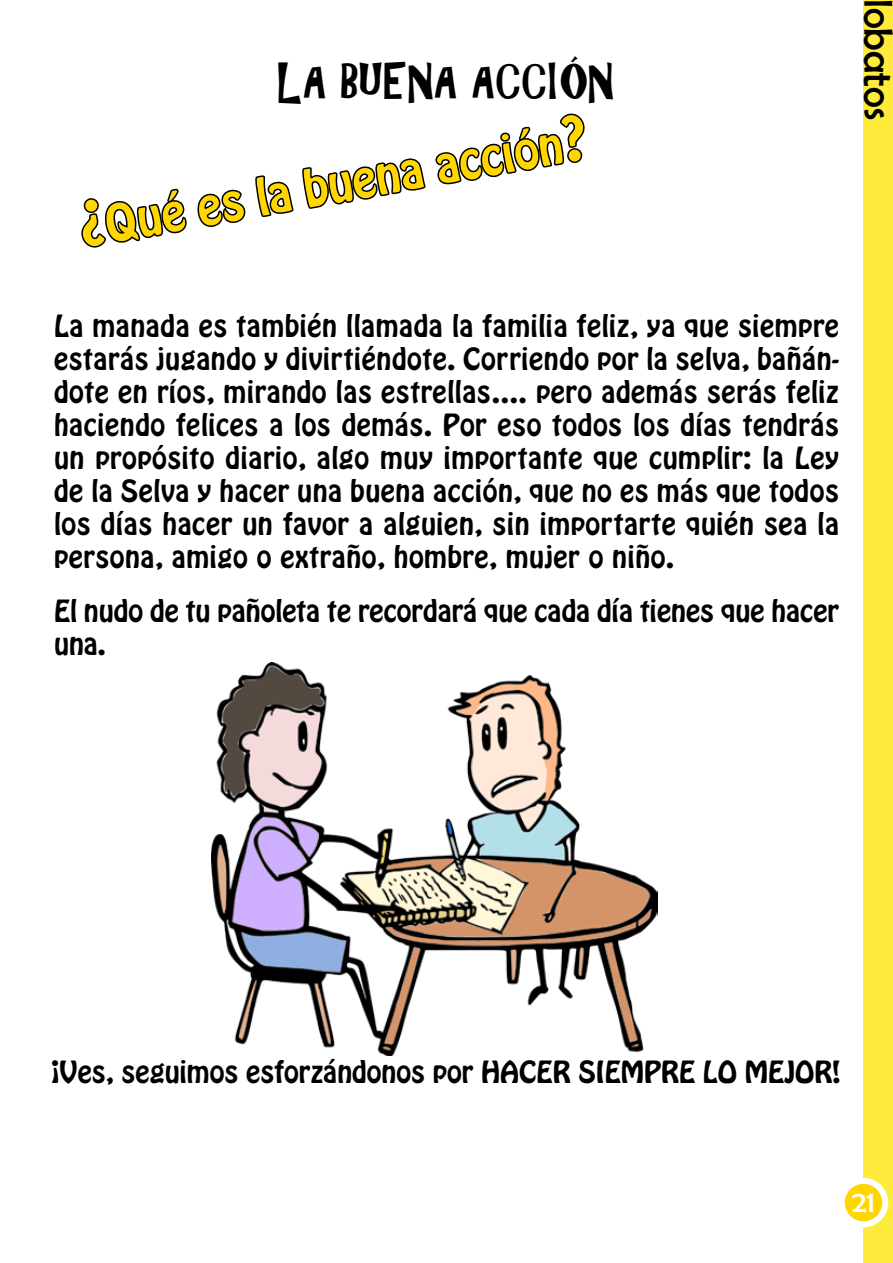
<style>
.page{position:relative;width:893px;height:1263px;background:#fff}
.page>*{position:absolute;margin:0;border:0;box-sizing:border-box;transform-origin:0 0}
.t1{font:45px "Hobo Std";color:#ffd600}
.t2{font:45px "ARCHRISTY";color:#000}
.t3{font:40.5px "Berlin Sans FB";color:#000}
.t4{font:30px "Berlin Sans FB";color:#fff}
.t5{font:27px/33px "Hobo Std";color:#000;text-align:justify}
.s1{font-size:54px}
</style>
<div class="page">
<div style="left:864px;top:0;width:29px;height:1263px;background:#ffeb3b"></div>
<div style="left:842px;top:1181px;width:43px;height:43px;background:#ffd600;border-radius:50%"></div>
<div style="left:839px;top:1178px;width:49px;height:49px;border:6px solid #fff;border-radius:50%"></div>
<svg style="left:81px;top:188px;width:105px;height:59px"></svg>
<svg style="left:197px;top:189px;width:48px;height:38px"></svg>
<svg style="left:255px;top:175px;width:39px;height:43px"></svg>
<svg style="left:302px;top:158px;width:124px;height:50px"></svg>
<svg style="left:435px;top:114px;width:150px;height:70px"></svg>
<img style="left:211px;top:663px;width:447px;height:393px">
<h1 class="t2" style="left:278px;top:54px;width:338px">La buena acción</h1>
<h1 class="t1" style="left:74px;top:199px;width:518px;rotate:-10deg"><span class="s1">¿</span>Qué es la buena acción<span class="s1">?</span></h1>
<h2 class="t3" style="left:901px;top:-1px;width:123px;rotate:90deg">lobatos</h2>
<p class="t5" style="left:54px;top:310px;width:786px">La manada es también llamada la familia feliz, ya que siempre estarás jugando y divirtiéndote. Corriendo por la selva, bañán&shy;dote en ríos, mirando las estrellas…. pero además serás feliz haciendo felices a los demás. Por eso todos los días tendrás un propósito diario, algo muy importante que cumplir: la Ley de la Selva y hacer una buena acción, que no es más que todos los días hacer un favor a alguien, sin importarte quién sea la persona, amigo o extraño, hombre, mujer o niño.</p>
<p class="t5" style="left:54px;top:595px;width:786px">El nudo de tu pañoleta te recordará que cada día tienes que hacer una.</p>
<p class="t5" style="left:51px;top:1056px;width:792px">¡Ves, seguimos esforzándonos por HACER SIEMPRE LO MEJOR!</p>
<p class="t4" style="left:852px;top:1185px;width:24px">21</p>
</div>
